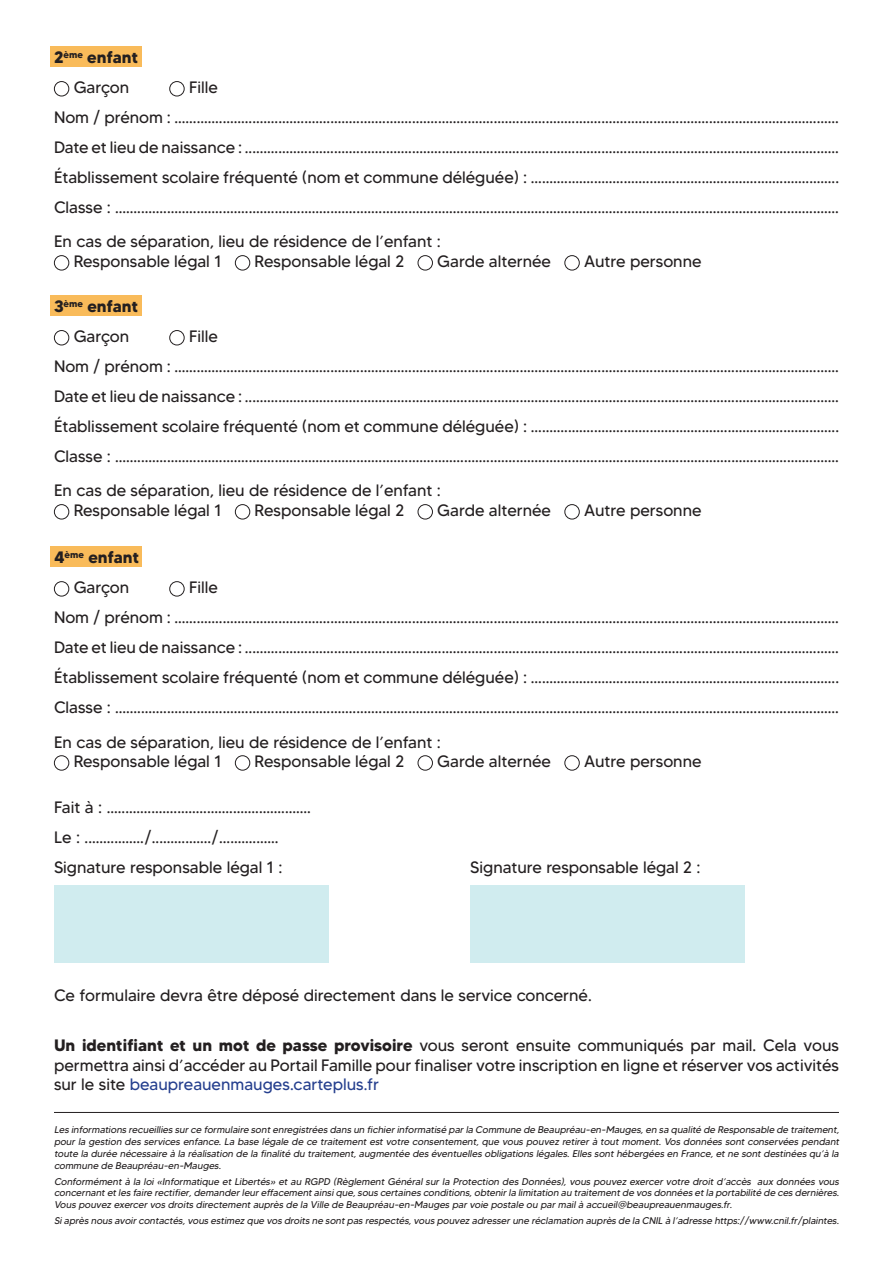
<style>
.page{position:relative;width:893px;height:1263px;background:#fff}
.page>*{position:absolute;margin:0;border:0;box-sizing:border-box;transform-origin:0 0}
.t1{font:16.5px/19.8px "MADETOMMY";color:#231f20}
.t2{font:700 16.5px/30px "MADETOMMY";letter-spacing:-.01em;color:#231f20}
.t3{font:italic 9.75px/11.7px "MADETOMMY";color:#231f20;text-align:justify}
.s1{font-weight:400}
.s2{font-weight:700}
.s3{color:#253f8e}
</style>
<div class="page">
<div style="left:50px;top:47px;width:91px;height:20px;background:#f9bb5a"></div>
<div style="left:54px;top:81px;width:15px;height:15px;border:1px solid #231f20;border-radius:50%"></div>
<div style="left:169px;top:81px;width:16px;height:15px;border:1px solid #231f20;border-radius:50%"></div>
<div style="left:54px;top:255px;width:15px;height:15px;border:1px solid #231f20;border-radius:50%"></div>
<div style="left:235px;top:255px;width:15px;height:15px;border:1px solid #231f20;border-radius:50%"></div>
<div style="left:418px;top:255px;width:15px;height:15px;border:1px solid #231f20;border-radius:50%"></div>
<div style="left:564px;top:255px;width:16px;height:15px;border:1px solid #231f20;border-radius:50%"></div>
<div style="left:50px;top:296px;width:91px;height:20px;background:#f9bb5a"></div>
<div style="left:54px;top:330px;width:15px;height:15px;border:1px solid #231f20;border-radius:50%"></div>
<div style="left:169px;top:330px;width:16px;height:15px;border:1px solid #231f20;border-radius:50%"></div>
<div style="left:54px;top:504px;width:15px;height:15px;border:1px solid #231f20;border-radius:50%"></div>
<div style="left:235px;top:504px;width:15px;height:15px;border:1px solid #231f20;border-radius:50%"></div>
<div style="left:418px;top:504px;width:15px;height:15px;border:1px solid #231f20;border-radius:50%"></div>
<div style="left:564px;top:504px;width:16px;height:15px;border:1px solid #231f20;border-radius:50%"></div>
<div style="left:50px;top:547px;width:91px;height:20px;background:#f9bb5a"></div>
<div style="left:54px;top:581px;width:15px;height:15px;border:1px solid #231f20;border-radius:50%"></div>
<div style="left:169px;top:581px;width:16px;height:15px;border:1px solid #231f20;border-radius:50%"></div>
<div style="left:54px;top:755px;width:15px;height:15px;border:1px solid #231f20;border-radius:50%"></div>
<div style="left:235px;top:755px;width:15px;height:15px;border:1px solid #231f20;border-radius:50%"></div>
<div style="left:418px;top:755px;width:15px;height:15px;border:1px solid #231f20;border-radius:50%"></div>
<div style="left:564px;top:755px;width:16px;height:15px;border:1px solid #231f20;border-radius:50%"></div>
<div style="left:54px;top:885px;width:275px;height:78px;background:#d0ecef"></div>
<div style="left:470px;top:885px;width:275px;height:78px;background:#d0ecef"></div>
<hr style="left:54px;top:1112px;width:785px;height:1px;background:#231f20">
<p class="t2" style="left:74px;top:42px;width:66px;text-indent:-20px">2<sup>ème</sup> enfant<br><span class="s1">Garçon</span></p>
<p class="t1" style="left:189px;top:77px;width:31px">Fille</p>
<p class="t1" style="left:54px;top:107px;width:786px">Nom / prénom : ...................................................................................................................................................................................</p>
<p class="t1" style="left:54px;top:137px;width:786px">Date et lieu de naissance : ................................................................................................................................................................</p>
<p class="t1" style="left:54px;top:167px;width:786px">Établissement scolaire fréquenté (nom et commune déléguée) : ...................................................................................</p>
<p class="t1" style="left:54px;top:197px;width:786px">Classe : ...................................................................................................................................................................................................</p>
<p class="t1" style="left:74px;top:232px;width:369px;text-indent:-20px">En cas de séparation, lieu de résidence de l’enfant :<br>Responsable légal 1</p>
<p class="t1" style="left:255px;top:251px;width:151px">Responsable légal 2</p>
<p class="t1" style="left:437px;top:251px;width:115px">Garde alternée</p>
<p class="t1" style="left:584px;top:251px;width:119px">Autre personne</p>
<p class="t2" style="left:74px;top:291px;width:66px;text-indent:-20px">3<sup>ème</sup> enfant<br><span class="s1">Garçon</span></p>
<p class="t1" style="left:189px;top:326px;width:31px">Fille</p>
<p class="t1" style="left:54px;top:356px;width:786px">Nom / prénom : ...................................................................................................................................................................................</p>
<p class="t1" style="left:54px;top:386px;width:786px">Date et lieu de naissance : ................................................................................................................................................................</p>
<p class="t1" style="left:54px;top:416px;width:786px">Établissement scolaire fréquenté (nom et commune déléguée) : ...................................................................................</p>
<p class="t1" style="left:54px;top:446px;width:786px">Classe : ...................................................................................................................................................................................................</p>
<p class="t1" style="left:74px;top:481px;width:369px;text-indent:-20px">En cas de séparation, lieu de résidence de l’enfant :<br>Responsable légal 1</p>
<p class="t1" style="left:255px;top:500px;width:151px">Responsable légal 2</p>
<p class="t1" style="left:437px;top:500px;width:115px">Garde alternée</p>
<p class="t1" style="left:584px;top:500px;width:119px">Autre personne</p>
<p class="t2" style="left:54px;top:542px;width:87px;text-align:center">4<sup>ème</sup> enfant<br><span class="s1">Garçon</span></p>
<p class="t1" style="left:189px;top:577px;width:31px">Fille</p>
<p class="t1" style="left:54px;top:607px;width:786px">Nom / prénom : ...................................................................................................................................................................................</p>
<p class="t1" style="left:54px;top:637px;width:786px">Date et lieu de naissance : ................................................................................................................................................................</p>
<p class="t1" style="left:54px;top:667px;width:786px">Établissement scolaire fréquenté (nom et commune déléguée) : ...................................................................................</p>
<p class="t1" style="left:54px;top:697px;width:786px">Classe : ...................................................................................................................................................................................................</p>
<p class="t1" style="left:74px;top:732px;width:369px;text-indent:-20px">En cas de séparation, lieu de résidence de l’enfant :<br>Responsable légal 1</p>
<p class="t1" style="left:255px;top:751px;width:151px">Responsable légal 2</p>
<p class="t1" style="left:437px;top:751px;width:115px">Garde alternée</p>
<p class="t1" style="left:584px;top:751px;width:119px">Autre personne</p>
<p class="t1" style="left:54px;top:797px;width:258px">Fait à : .......................................................</p>
<p class="t1" style="left:54px;top:827px;width:226px">Le : ................/................/................</p>
<p class="t1" style="left:54px;top:857px;width:230px">Signature responsable légal 1 :</p>
<p class="t1" style="left:470px;top:858px;width:232px">Signature responsable légal 2 :</p>
<p class="t1" style="left:54px;top:985px;width:539px">Ce formulaire devra être déposé directement dans le service concerné.</p>
<p class="t1" style="left:54px;top:1035px;width:786px;text-align:justify"><span class="s2">Un identifiant et un mot de passe provisoire</span> vous seront ensuite communiqués par mail. Cela vous permettra ainsi d’accéder au Portail Famille pour finaliser votre inscription en ligne et réserver vos activités sur le site <span class="s3">beaupreauenmauges.carteplus.fr</span></p>
<p class="t3" style="left:54px;top:1124px;width:789px">Les informations recueillies surce formulaire sontenregistrées dans un fichierinformatisé parla Commune de Beaupréau-en-Mauges,en sa qualité de Responsable de traitement, pour la gestion des services enfance. La base légale de ce traitement est votre consentement, que vous pouvez retirer à tout moment. Vos données sont conservées pendant toute la durée nécessaire à la réalisation de la finalité du traitement, augmentée des éventuelles obligations légales. Elles sont hébergées en France, et ne sont destinées qu’à la commune de Beaupréau-en-Mauges.</p>
<p class="t3" style="left:54px;top:1175px;width:789px">Conformément à la loi «Informatique et Libertés» et au RGPD (Règlement Général sur la Protection des Données), vous pouvez exercer votre droit d’accès aux données vous concernantetles faire rectifier,demanderleureffacementainsique,sous certaines conditions,obtenirla limitation au traitementde vos données etla portabilité de ces dernières.<br>Vous pouvez exercervos droits directementauprès de la Ville de Beaupréau-en-Mauges parvoie postale ou parmailà accueil@beaupreauenmauges.fr.</p>
<p class="t3" style="left:54px;top:1214px;width:789px">Siaprès nous avoircontactés,vous estimez que vos droits ne sontpas respectés,vous pouvez adresserune réclamation auprès de la CNIL à l’adresse https://www.cnil.fr/plaintes.</p>
</div>
